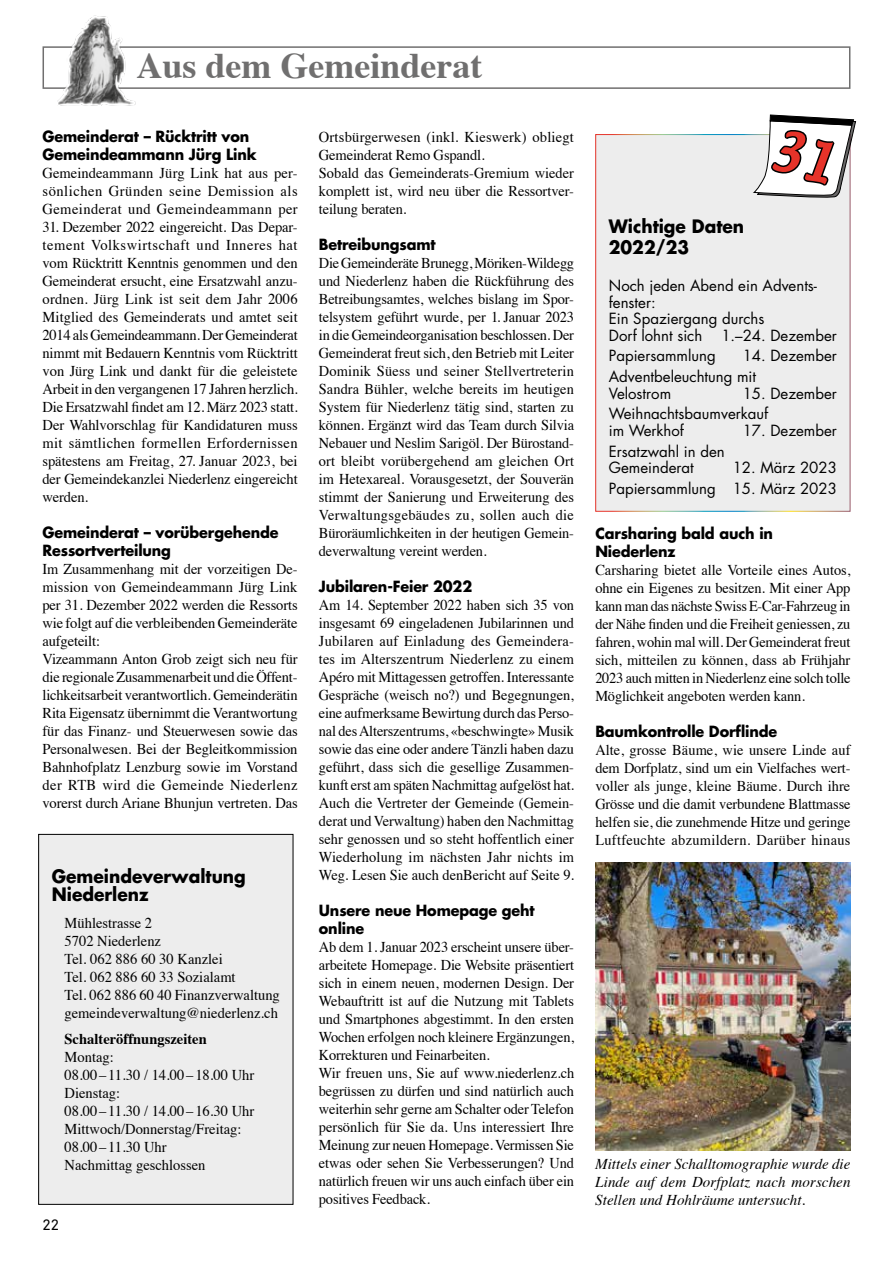
<style>
.page{position:relative;width:893px;height:1263px;background:#fff}
.page>*{position:absolute;margin:0;border:0;box-sizing:border-box;transform-origin:0 0}
.t1{font:700 36px "Times";color:#706f6f}
.t2{font:700 18px/21px "Futura";color:#000;scale:.95 1}
.t3{font:15px/18px "Times";letter-spacing:-.01em;color:#000;text-align:justify;scale:.96 1}
.t4{font:15px/18px "Times";letter-spacing:-.01em;color:#000}
.t5{font:15px/16.5px "Futura";color:#000}
.t6{font:700 15px/18px "Futura";letter-spacing:-.01em;color:#000;scale:.96 1}
.t7{font:italic 15px/18px "Times";color:#000;text-align:justify}
.t8{font:700 15px "Times";color:#000}
.t9{font:15px "Akkurat Pro";color:#000}
</style>
<div class="page">
<div style="left:43px;top:46px;width:807px;height:43px;border:2px solid #706f6f"></div>
<img style="left:57px;top:15px;width:81px;height:90px">
<div style="left:596px;top:135px;width:254px;height:376px;background:#ededed"></div>
<div style="left:595px;top:134px;width:255px;height:378px;border:1px solid #fff"></div>
<div style="left:39px;top:834px;width:254px;height:370px;background:#ededed"></div>
<div style="left:38px;top:834px;width:255px;height:371px;border:1px solid #000"></div>
<img style="left:595px;top:863px;width:255px;height:288px">
<svg style="left:754px;top:115px;width:102px;height:85px"></svg>
<h1 class="t1" style="left:136px;top:32px;width:347px">Aus dem Gemeinderat</h1>
<p class="t6" style="left:43px;top:127px;width:225px">Gemeinderat – Rücktritt von<br>Gemeindeammann Jürg Link</p>
<p class="t4" style="left:43px;top:163px;width:257px;text-align:justify">Gemeindeammann Jürg Link hat aus per&shy;sönlichen Gründen seine Demission als Gemeinderat und Gemeindeammann per</p>
<p class="t4" style="left:43px;top:217px;width:257px;text-align:justify">31. Dezember 2022 eingereicht. Das Depar&shy;tement Volkswirtschaft und Inneres hat vom Rücktritt Kenntnis genommen und den Gemeinderat ersucht, eine Ersatzwahl anzu&shy;ordnen. Jürg Link ist seit dem Jahr 2006<br>Mitglied des Gemeinderats und amtet seit 2014 als Gemeindeammann. Der Gemeinderat nimmt mit Bedauern Kenntnis vom Rücktritt von Jürg Link und dankt für die geleistete Arbeit in den vergangenen 17 Jahren herzlich.<br>Die Ersatzwahl findet am 12. März 2023 statt.<br>Der Wahlvorschlag für Kandidaturen muss mit sämtlichen formellen Erfordernissen spätestens am Freitag, 27. Januar 2023, bei der Gemeindekanzlei Niederlenz eingereicht werden.</p>
<p class="t6" style="left:43px;top:523px;width:247px">Gemeinderat – vorübergehende<br>Ressortverteilung</p>
<p class="t3" style="left:43px;top:559px;width:267px;text-align:left">Im Zusammenhang mit der vorzeitigen De&shy;mission von Gemeindeammann Jürg Link per 31. Dezember 2022 werden die Ressorts wie folgt auf die verbleibenden Gemeinderäte aufgeteilt:<br>Vizeammann Anton Grob zeigt sich neu für die regionale Zusammenarbeit und die Öffent&shy;lichkeitsarbeit verantwortlich. Gemeinderätin Rita Eigensatz übernimmt die Verantwortung für das Finanz- und Steuerwesen sowie das Personalwesen. Bei der Begleitkommission Bahnhofplatz Lenzburg sowie im Vorstand der RTB wird die Gemeinde Niederlenz vorerst durch Ariane Bhunjun vertreten. Das</p>
<p class="t2" style="left:52px;top:867px;width:206px;line-height:18px">Gemeindeverwaltung<br>Niederlenz</p>
<p class="t4" style="left:65px;top:912px;width:217px">Mühlestrasse 2<br>5702 Niederlenz<br>Tel. 062 886 60 30 Kanzlei<br>Tel. 062 886 60 33 Sozialamt<br>Tel. 062 886 60 40 Finanzverwaltung gemeindeverwaltung@niederlenz.ch</p>
<p class="t8" style="left:65px;top:1025px;width:144px">Schalteröffnungszeiten</p>
<p class="t4" style="left:65px;top:1047px;width:191px">Montag:<br>08.00–11.30 / 14.00–18.00 Uhr<br>Dienstag:<br>08.00–11.30 / 14.00–16.30 Uhr<br>Mittwoch/Donnerstag/Freitag:<br>08.00–11.30 Uhr<br>Nachmittag geschlossen</p>
<p class="t9" style="left:43px;top:1216px;width:18px">22</p>
<p class="t4" style="left:319px;top:127px;width:257px">Ortsbürgerwesen (inkl. Kieswerk) obliegt Gemeinderat Remo Gspandl.<br>Sobald das Gemeinderats-Gremium wieder komplett ist, wird neu über die Ressortver&shy;teilung beraten.</p>
<p class="t6" style="left:319px;top:235px;width:123px">Betreibungsamt</p>
<p class="t3" style="left:319px;top:253px;width:267px">Die Gemeinderäte Brunegg, Möriken-Wildegg und Niederlenz haben die Rückführung des Betreibungsamtes, welches bislang im Spor&shy;telsystem geführt wurde, per 1. Januar 2023 in die Gemeindeorganisation beschlossen. Der Gemeinderat freut sich, den Betrieb mit Leiter Dominik Süess und seiner Stellvertreterin Sandra Bühler, welche bereits im heutigen System für Niederlenz tätig sind, starten zu können. Ergänzt wird das Team durch Silvia Nebauer und Neslim Sarigöl. Der Bürostand&shy;ort bleibt vorübergehend am gleichen Ort im Hetexareal. Vorausgesetzt, der Souverän stimmt der Sanierung und Erweiterung des Verwaltungsgebäudes zu, sollen auch die Büroräumlichkeiten in der heutigen Gemein&shy;deverwaltung vereint werden.</p>
<p class="t6" style="left:319px;top:577px;width:161px">Jubilaren-Feier 2022</p>
<p class="t3" style="left:319px;top:595px;width:267px">Am 14. September 2022 haben sich 35 von insgesamt 69 eingeladenen Jubilarinnen und Jubilaren auf Einladung des Gemeindera&shy;tes im Alterszentrum Niederlenz zu einem Apéro mit Mittagessen getroffen. Interessante Gespräche (weisch no?) und Begegnungen, eine aufmerksame Bewirtung durch das Perso&shy;nal des Alterszentrums, «beschwingte» Musik sowie das eine oder andere Tänzli haben dazu geführt, dass sich die gesellige Zusammen&shy;kunft erst am späten Nachmittag aufgelöst hat.<br>Auch die Vertreter der Gemeinde (Gemein&shy;derat und Verwaltung) haben den Nachmittag sehr genossen und so steht hoffentlich einer Wiederholung im nächsten Jahr nichts im Weg. Lesen Sie auch denBericht auf Seite 9.</p>
<p class="t6" style="left:319px;top:901px;width:226px">Unsere neue Homepage geht online</p>
<p class="t3" style="left:319px;top:937px;width:267px;text-align:left">Ab dem 1. Januar 2023 erscheint unsere über&shy;arbeitete Homepage. Die Website präsentiert sich in einem neuen, modernen Design. Der Webauftritt ist auf die Nutzung mit Tablets und Smartphones abgestimmt. In den ersten Wochen erfolgen noch kleinere Ergänzungen, Korrekturen und Feinarbeiten.<br>Wir freuen uns, Sie auf www.niederlenz.ch begrüssen zu dürfen und sind natürlich auch weiterhin sehr gerne am Schalter oder Telefon persönlich für Sie da. Uns interessiert Ihre Meinung zur neuen Homepage. Vermissen Sie etwas oder sehen Sie Verbesserungen? Und natürlich freuen wir uns auch einfach über ein positives Feedback.</p>
<p class="t2" style="left:609px;top:215px;width:144px">Wichtige Daten<br>2022/23</p>
<p class="t5" style="left:609px;top:277px;width:210px">Noch jeden Abend ein Advents&shy;fenster:<br>Ein Spaziergang durchs<br>Dorf lohnt sich</p>
<p class="t5" style="left:721px;top:327px;width:117px">1.–24. Dezember</p>
<p class="t5" style="left:609px;top:345px;width:230px;line-height:20.7px;text-indent:134px">14. Dezember<br>Adventbeleuchtung mit</p>
<p class="t5" style="left:609px;top:385px;width:64px">Velostrom</p>
<p class="t5" style="left:609px;top:347px;width:108px">Papiersammlung</p>
<p class="t5" style="left:609px;top:383px;width:230px;line-height:20.7px;text-indent:134px">15. Dezember<br>Weihnachtsbaumverkauf</p>
<p class="t5" style="left:609px;top:422px;width:77px">im Werkhof</p>
<p class="t5" style="left:743px;top:422px;width:96px">17. Dezember</p>
<p class="t5" style="left:609px;top:443px;width:117px">Ersatzwahl in den<br>Gemeinderat</p>
<p class="t5" style="left:609px;top:457px;width:230px;line-height:20.7px;text-align:right">12. März 2023<br>Papiersammlung 15. März 2023</p>
<p class="t6" style="left:595px;top:524px;width:187px">Carsharing bald auch in<br>Niederlenz</p>
<p class="t3" style="left:595px;top:560px;width:267px">Carsharing bietet alle Vorteile eines Autos, ohne ein Eigenes zu besitzen. Mit einer App kann man das nächste Swiss E-Car-Fahrzeug in der Nähe finden und die Freiheit geniessen, zu fahren, wohin mal will. Der Gemeinderat freut sich, mitteilen zu können, dass ab Frühjahr 2023 auch mitten in Niederlenz eine solch tolle Möglichkeit angeboten werden kann.</p>
<p class="t6" style="left:595px;top:722px;width:191px">Baumkontrolle Dorflinde</p>
<p class="t3" style="left:595px;top:740px;width:267px">Alte, grosse Bäume, wie unsere Linde auf dem Dorfplatz, sind um ein Vielfaches wert&shy;voller als junge, kleine Bäume. Durch ihre Grösse und die damit verbundene Blattmasse helfen sie, die zunehmende Hitze und geringe Luftfeuchte abzumildern. Darüber hinaus</p>
<p class="t7" style="left:595px;top:1154px;width:257px">Mittels einer Schalltomographie wurde die Linde auf dem Dorfplatz nach morschen Stellen und Hohlräume untersucht.</p>
</div>
